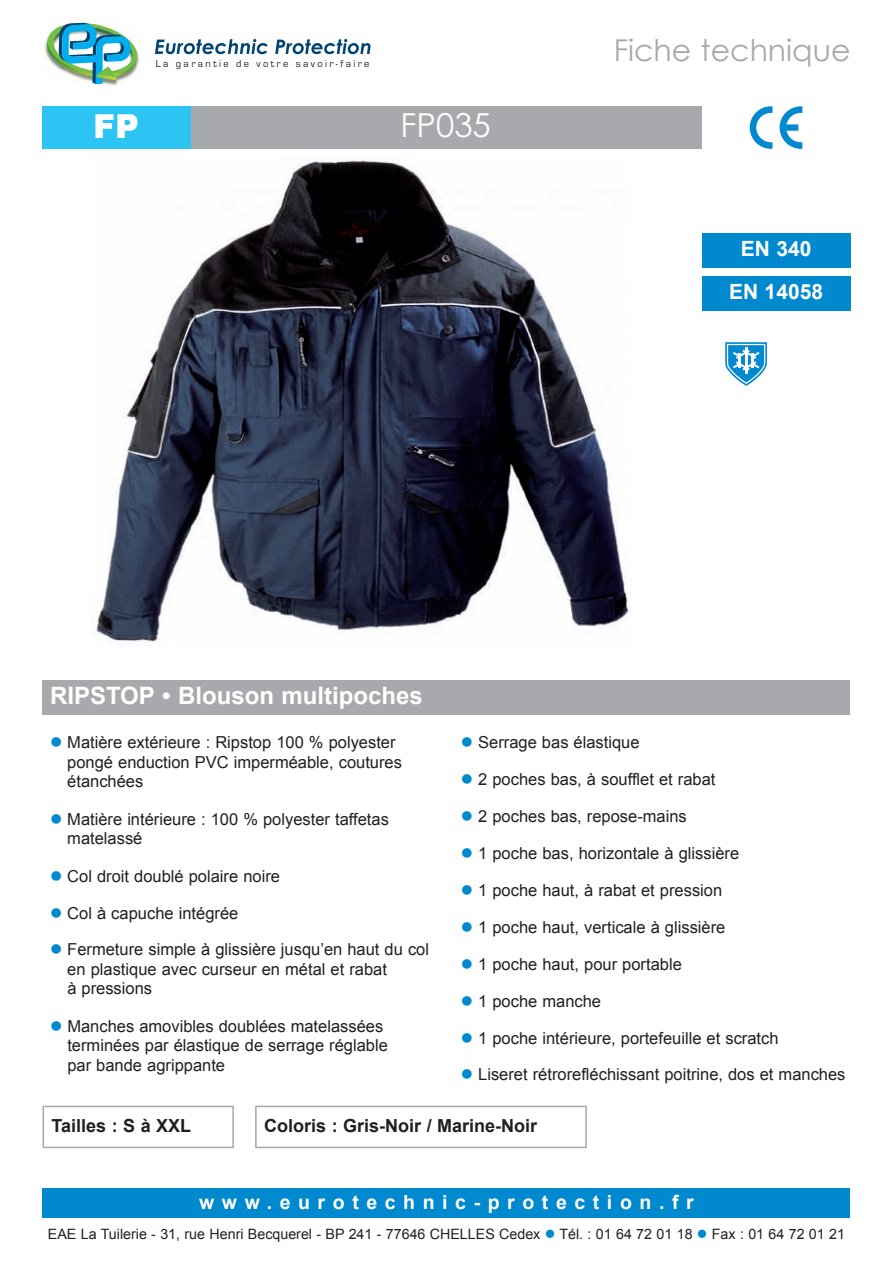
<style>
.page{position:relative;width:893px;height:1263px;background:#fff}
.page>*{position:absolute;margin:0;border:0;box-sizing:border-box;transform-origin:0 0}
.t1{font:33px "Century Gothic";color:#fff}
.t2{font:900 33px "Arial";color:#fff}
.t3{font:30px "Century Gothic";color:#a8a9ad}
.t4{font:700 24px "Arial";color:#fff}
.t5{font:700 21px/42.5px "Arial";color:#fff;text-align:center}
.t6{font:700 19.5px "Arial";letter-spacing:.39em;color:#fff}
.t7{font:700 18px "Arial";color:#231f20}
.t8{font:16.5px/19.5px "Arial";color:#231f20}
.t9{font:14.25px "Arial";color:#231f20}
.t10{font:10.5px "Eurostile";letter-spacing:.23em;color:#231f20}
.s1{color:#0089cf}
</style>
<div class="page">
<div style="left:43px;top:106px;width:148px;height:43px;background:#2bc4f3"></div>
<div style="left:191px;top:106px;width:511px;height:43px;background:#a8a9ad"></div>
<div style="left:43px;top:680px;width:807px;height:34px;background:#a8a9ad"></div>
<img style="left:92px;top:157px;width:539px;height:488px">
<div style="left:43px;top:1106px;width:191px;height:42px;border:2px solid #a8a9ad"></div>
<div style="left:255px;top:1106px;width:332px;height:42px;border:2px solid #a8a9ad"></div>
<img style="left:44px;top:38px;width:96px;height:47px">
<img style="left:47px;top:23px;width:92px;height:61px">
<svg style="left:155px;top:39px;width:113px;height:15px"></svg>
<svg style="left:275px;top:39px;width:95px;height:15px"></svg>
<div style="left:702px;top:234px;width:148px;height:34px;background:#0089cf"></div>
<svg style="left:750px;top:106px;width:22px;height:43px"></svg>
<svg style="left:780px;top:106px;width:22px;height:43px"></svg>
<div style="left:702px;top:276px;width:148px;height:34px;background:#0089cf"></div>
<svg style="left:725px;top:342px;width:42px;height:44px"></svg>
<div style="left:43px;top:1188px;width:807px;height:30px;background:#0089cf"></div>
<p class="t10" style="left:156px;top:58px;width:215px">La garantie de votre savoir-faire</p>
<h1 class="t2" style="left:93px;top:102px;width:47px">FP</h1>
<h1 class="t1" style="left:401px;top:103px;width:92px">FP035</h1>
<h2 class="t3" style="left:614px;top:31px;width:238px">Fiche technique</h2>
<p class="t5" style="left:729px;top:228px;width:95px">EN 340<br>EN 14058</p>
<h3 class="t4" style="left:50px;top:682px;width:374px">RIPSTOP • Blouson multipoches</h3>
<p class="t8" style="left:67px;top:733px;width:336px;text-indent:-17px"><span class="s1">●</span> Matière extérieure : Ripstop 100 % polyester pongé enduction PVC imperméable, coutures étanchées</p>
<p class="t8" style="left:67px;top:809px;width:323px;text-indent:-17px"><span class="s1">●</span> Matière intérieure : 100 % polyester taffetas matelassé</p>
<p class="t8" style="left:50px;top:866px;width:232px"><span class="s1">●</span> Col droit doublé polaire noire</p>
<p class="t8" style="left:50px;top:903px;width:190px"><span class="s1">●</span> Col à capuche intégrée</p>
<p class="t8" style="left:67px;top:940px;width:363px;text-indent:-17px"><span class="s1">●</span> Fermeture simple à glissière jusqu’en haut du col en plastique avec curseur en métal et rabat<br>à pressions</p>
<p class="t8" style="left:67px;top:1016px;width:322px;text-indent:-17px"><span class="s1">●</span> Manches amovibles doublées matelassées terminées par élastique de serrage réglable par bande agrippante</p>
<p class="t8" style="left:461px;top:733px;width:180px"><span class="s1">●</span> Serrage bas élastique</p>
<p class="t8" style="left:461px;top:770px;width:256px"><span class="s1">●</span> 2 poches bas, à soufflet et rabat</p>
<p class="t8" style="left:461px;top:807px;width:227px"><span class="s1">●</span> 2 poches bas, repose-mains</p>
<p class="t8" style="left:461px;top:844px;width:280px"><span class="s1">●</span> 1 poche bas, horizontale à glissière</p>
<p class="t8" style="left:461px;top:880px;width:263px"><span class="s1">●</span> 1 poche haut, à rabat et pression</p>
<p class="t8" style="left:461px;top:917px;width:266px"><span class="s1">●</span> 1 poche haut, verticale à glissière</p>
<p class="t8" style="left:461px;top:954px;width:222px"><span class="s1">●</span> 1 poche haut, pour portable</p>
<p class="t8" style="left:461px;top:991px;width:142px"><span class="s1">●</span> 1 poche manche</p>
<p class="t8" style="left:461px;top:1028px;width:319px"><span class="s1">●</span> 1 poche intérieure, portefeuille et scratch</p>
<p class="t8" style="left:461px;top:1065px;width:386px"><span class="s1">●</span> Liseret rétrorefléchissant poitrine, dos et manches</p>
<p class="t7" style="left:52px;top:1115px;width:141px">Tailles : S à XXL</p>
<p class="t7" style="left:264px;top:1115px;width:275px">Coloris : Gris-Noir / Marine-Noir</p>
<p class="t6" style="left:199px;top:1192px;width:496px">www.eurotechnic-protection.fr</p>
<p class="t9" style="left:48px;top:1226px;width:799px">EAE La Tuilerie - 31, rue Henri Becquerel - BP 241 - 77646 CHELLES Cedex <span class="s1">●</span> Tél. : 01 64 72 01 18 <span class="s1">●</span> Fax : 01 64 72 01 21</p>
</div>
